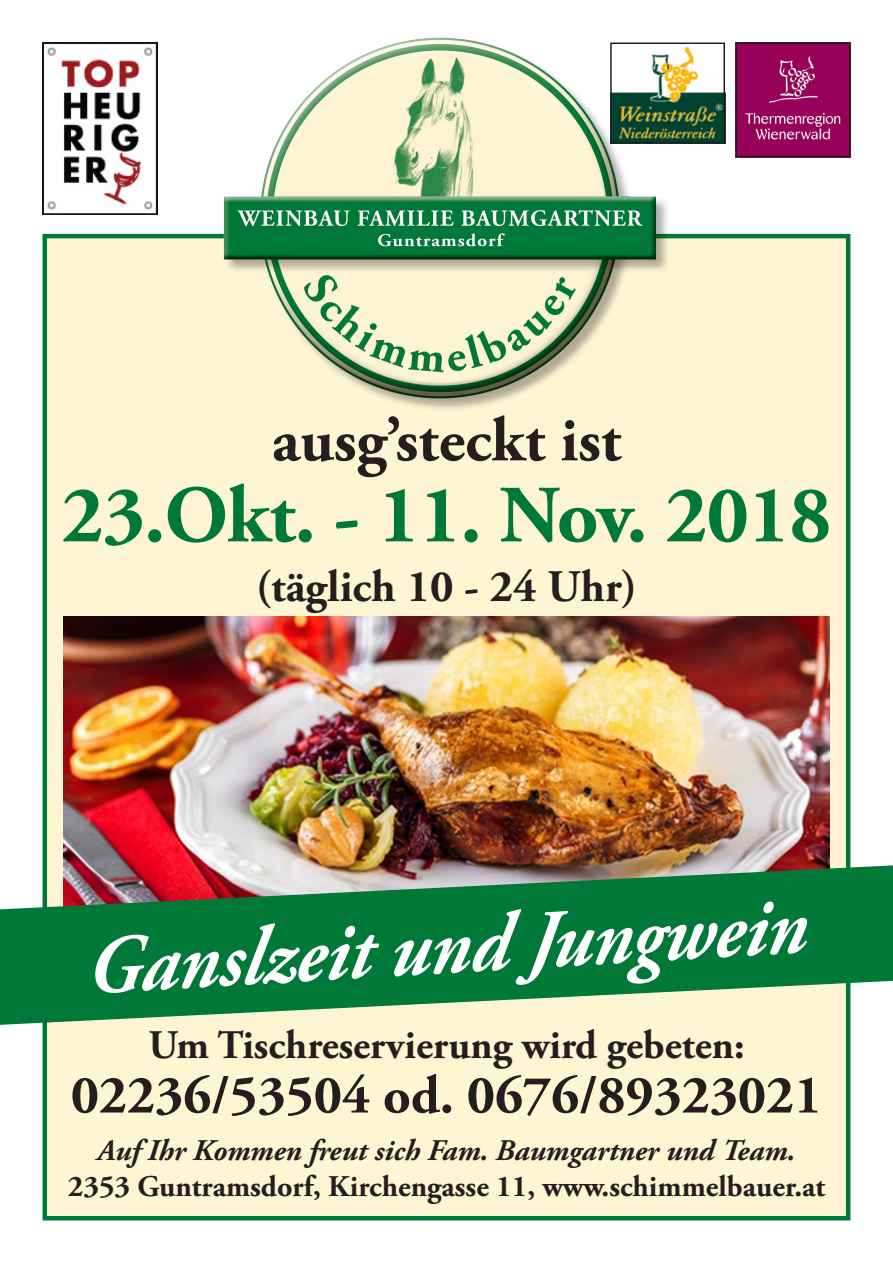
<style>
.page{position:relative;width:893px;height:1263px;background:#fff}
.page>*{position:absolute;margin:0;border:0;box-sizing:border-box;transform-origin:0 0}
.t1{font:italic 700 82.5px "Adobe Garamond Pro";color:#fff;scale:.9 1}
.t2{font:700 81px "Adobe Garamond Pro";letter-spacing:-.01em;color:#007838}
.t3{font:700 63px "Adobe Garamond Pro";color:#231f20}
.t4{font:700 54px "Adobe Garamond Pro";color:#231f20}
.t5{font:700 45px "Adobe Garamond Pro";color:#231f20}
.t6{font:700 40.5px "Adobe Garamond Pro";color:#231f20}
.t7{font:700 30px "Adobe Garamond Pro";color:#231f20}
.t8{font:italic 700 30px "Adobe Garamond Pro";color:#231f20}
</style>
<div class="page">
<div style="left:43px;top:234px;width:807px;height:986px;background:#fef5d2;border:4px solid #007838"></div>
<img style="left:64px;top:617px;width:765px;height:248px">
<img style="left:670px;top:46px;width:52px;height:95px">
<div style="left:610px;top:43px;width:115px;height:101px;border:2px solid #231f20"></div>
<img style="left:739px;top:46px;width:108px;height:108px">
<div style="left:736px;top:43px;width:114px;height:114px;border:2px solid #231f20"></div>
<img style="left:47px;top:47px;width:106px;height:163px">
<div style="left:43px;top:43px;width:114px;height:172px;border:2px solid #231f20"></div>
<img style="left:223px;top:37px;width:447px;height:372px">
<svg style="left:0;top:865px;width:893px;height:160px;fill:#007838"></svg>
<p class="t3" style="left:272px;top:404px;width:351px">ausg’steckt ist</p>
<p class="t2" style="left:62px;top:468px;width:771px">23.Okt. - 11. Nov. 2018</p>
<p class="t5" style="left:256px;top:561px;width:383px">(täglich 10 - 24 Uhr)</p>
<p class="t1" style="left:82px;top:918px;width:803px;rotate:-3deg">Ganslzeit und Jungwein</p>
<p class="t6" style="left:148px;top:1022px;width:598px">Um Tischreservierung wird gebeten:</p>
<p class="t4" style="left:71px;top:1064px;width:753px">02236/53504 od. 0676/89323021</p>
<p class="t8" style="left:98px;top:1134px;width:699px">Auf Ihr Kommen freut sich Fam. Baumgartner und Team.</p>
<p class="t7" style="left:68px;top:1169px;width:759px">2353 Guntramsdorf, Kirchengasse 11, www.schimmelbauer.at</p>
</div>
